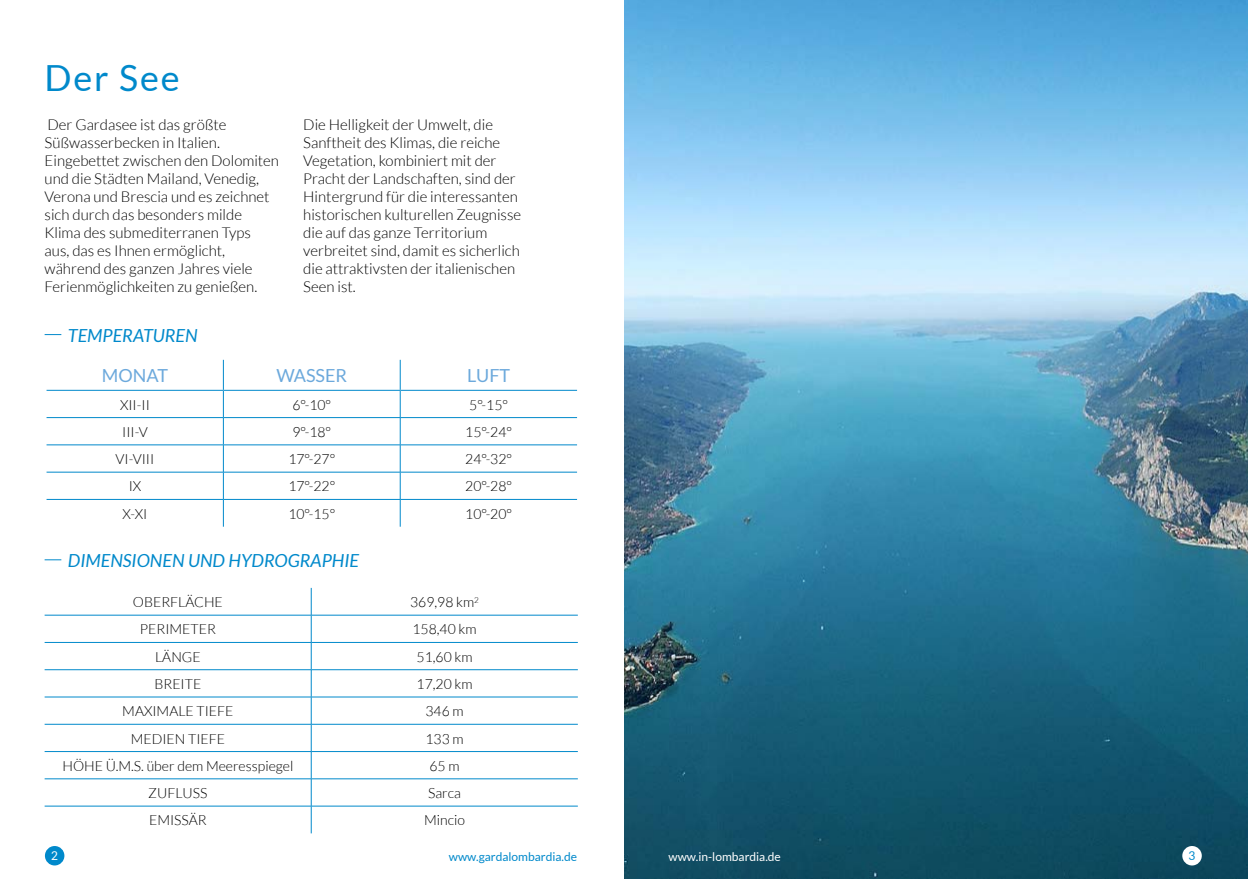
<style>
.page{position:relative;width:1248px;height:879px;background:#fff}
.page>*{position:absolute;margin:0;border:0;box-sizing:border-box;transform-origin:0 0}
.t1{font:36px "Lato";letter-spacing:.05em;color:#0089cb}
.t2{font:italic 18px "Lato";color:#0089cb}
.t3{font:18px "Lato";color:#6ca9dc}
.t4{font:300 15px/18px "Lato";color:#000}
.t5{font:300 14px "Lato";color:#000}
.t6{font:12px "Lato";color:#0089cb}
.t7{font:12px "Lato";color:#fff}
</style>
<div class="page">
<div style="left:45px;top:846px;width:19px;height:19px;background:#0089cb;border-radius:50%"></div>
<svg style="left:45px;top:334px;width:16px;height:1px"></svg>
<hr style="left:223px;top:360px;width:1px;height:30px;background:#0089cb">
<hr style="left:399px;top:360px;width:1px;height:30px;background:#0089cb">
<hr style="left:47px;top:390px;width:176px;height:1px;background:#0089cb">
<hr style="left:223px;top:390px;width:177px;height:1px;background:#0089cb">
<hr style="left:400px;top:390px;width:177px;height:1px;background:#0089cb">
<svg style="left:223px;top:391px;width:1px;height:136px"></svg>
<svg style="left:399px;top:391px;width:1px;height:136px"></svg>
<hr style="left:47px;top:417px;width:176px;height:1px;background:#0089cb">
<hr style="left:223px;top:417px;width:177px;height:1px;background:#0089cb">
<hr style="left:400px;top:417px;width:177px;height:1px;background:#0089cb">
<hr style="left:47px;top:444px;width:176px;height:1px;background:#0089cb">
<hr style="left:223px;top:444px;width:177px;height:1px;background:#0089cb">
<hr style="left:400px;top:444px;width:177px;height:1px;background:#0089cb">
<hr style="left:47px;top:472px;width:176px;height:1px;background:#0089cb">
<hr style="left:223px;top:472px;width:177px;height:1px;background:#0089cb">
<hr style="left:400px;top:472px;width:177px;height:1px;background:#0089cb">
<hr style="left:47px;top:499px;width:176px;height:1px;background:#0089cb">
<hr style="left:223px;top:499px;width:177px;height:1px;background:#0089cb">
<hr style="left:400px;top:499px;width:177px;height:1px;background:#0089cb">
<svg style="left:311px;top:588px;width:1px;height:245px"></svg>
<hr style="left:45px;top:642px;width:266px;height:1px;background:#0089cb">
<hr style="left:311px;top:642px;width:267px;height:1px;background:#0089cb">
<hr style="left:45px;top:669px;width:266px;height:1px;background:#0089cb">
<hr style="left:311px;top:669px;width:267px;height:1px;background:#0089cb">
<hr style="left:45px;top:696px;width:266px;height:1px;background:#0089cb">
<hr style="left:311px;top:696px;width:267px;height:1px;background:#0089cb">
<hr style="left:45px;top:724px;width:266px;height:1px;background:#0089cb">
<hr style="left:311px;top:724px;width:267px;height:1px;background:#0089cb">
<hr style="left:45px;top:751px;width:266px;height:1px;background:#0089cb">
<hr style="left:311px;top:751px;width:267px;height:1px;background:#0089cb">
<hr style="left:45px;top:778px;width:266px;height:1px;background:#0089cb">
<hr style="left:311px;top:778px;width:267px;height:1px;background:#0089cb">
<hr style="left:45px;top:806px;width:266px;height:1px;background:#0089cb">
<hr style="left:311px;top:806px;width:267px;height:1px;background:#0089cb">
<hr style="left:45px;top:615px;width:266px;height:1px;background:#0089cb">
<hr style="left:311px;top:615px;width:267px;height:1px;background:#0089cb">
<svg style="left:45px;top:559px;width:16px;height:1px"></svg>
<img style="left:624px;top:0;width:623px;height:879px">
<div style="left:1182px;top:846px;width:19px;height:19px;background:#fff;border-radius:50%"></div>
<h1 class="t1" style="left:45px;top:58px;width:137px">Der See</h1>
<p class="t4" style="left:45px;top:115px;width:236px">Der Gardasee ist das größte<br>Süßwasserbecken in Italien.<br>Eingebettet zwischen den Dolomiten und die Städten Mailand, Venedig,<br>Verona und Brescia und es zeichnet sich durch das besonders milde<br>Klima des submediterranen Typs aus, das es Ihnen ermöglicht, während des ganzen Jahres viele<br>Ferienmöglichkeiten zu genießen.</p>
<p class="t4" style="left:303px;top:115px;width:219px">Die Helligkeit der Umwelt, die<br>Sanftheit des Klimas, die reiche<br>Vegetation, kombiniert mit der<br>Pracht der Landschaften, sind der<br>Hintergrund für die interessanten historischen kulturellen Zeugnisse die auf das ganze Territorium verbreitet sind, damit es sicherlich die attraktivsten der italienischen<br>Seen ist.</p>
<p class="t2" style="left:68px;top:325px;width:131px">TEMPERATUREN</p>
<p class="t3" style="left:102px;top:366px;width:68px">MONAT</p>
<p class="t3" style="left:276px;top:366px;width:72px">WASSER</p>
<p class="t3" style="left:467px;top:366px;width:45px">LUFT</p>
<p class="t5" style="left:120px;top:397px;width:31px">XII-II</p>
<p class="t5" style="left:292px;top:397px;width:40px">6°-10°</p>
<p class="t5" style="left:469px;top:397px;width:40px">5°-15°</p>
<p class="t5" style="left:122px;top:424px;width:27px">III-V</p>
<p class="t5" style="left:292px;top:424px;width:40px">9°-18°</p>
<p class="t5" style="left:465px;top:424px;width:48px">15°-24°</p>
<p class="t5" style="left:116px;top:451px;width:40px">VI-VIII</p>
<p class="t5" style="left:288px;top:451px;width:48px">17°-27°</p>
<p class="t5" style="left:465px;top:451px;width:48px">24°-32°</p>
<p class="t5" style="left:129px;top:479px;width:14px">IX</p>
<p class="t5" style="left:288px;top:479px;width:48px">17°-22°</p>
<p class="t5" style="left:465px;top:479px;width:48px">20°-28°</p>
<p class="t5" style="left:122px;top:506px;width:26px">X-XI</p>
<p class="t5" style="left:288px;top:506px;width:48px">10°-15°</p>
<p class="t5" style="left:465px;top:506px;width:48px">10°-20°</p>
<p class="t2" style="left:68px;top:550px;width:292px">DIMENSIONEN UND HYDROGRAPHIE</p>
<p class="t5" style="left:133px;top:594px;width:91px">OBERFLÄCHE</p>
<p class="t5" style="left:410px;top:594px;width:70px">369,98 km<sup>2</sup></p>
<p class="t5" style="left:140px;top:622px;width:77px">PERIMETER</p>
<p class="t5" style="left:412px;top:622px;width:66px">158,40 km</p>
<p class="t5" style="left:155px;top:649px;width:47px">LÄNGE</p>
<p class="t5" style="left:416px;top:649px;width:57px">51,60 km</p>
<p class="t5" style="left:154px;top:676px;width:48px">BREITE</p>
<p class="t5" style="left:416px;top:676px;width:57px">17,20 km</p>
<p class="t5" style="left:122px;top:704px;width:113px">MAXIMALE TIEFE</p>
<p class="t5" style="left:425px;top:704px;width:40px">346 m</p>
<p class="t5" style="left:131px;top:731px;width:96px">MEDIEN TIEFE</p>
<p class="t5" style="left:425px;top:731px;width:40px">133 m</p>
<p class="t5" style="left:62px;top:758px;width:232px">HÖHE Ü.M.S. über dem Meeresspiegel</p>
<p class="t5" style="left:429px;top:758px;width:32px">65 m</p>
<p class="t5" style="left:148px;top:785px;width:61px">ZUFLUSS</p>
<p class="t5" style="left:428px;top:785px;width:34px">Sarca</p>
<p class="t5" style="left:149px;top:813px;width:59px">EMISSÄR</p>
<p class="t5" style="left:424px;top:813px;width:42px">Mincio</p>
<p class="t6" style="left:449px;top:850px;width:130px">www.gardalombardia.de</p>
<p class="t7" style="left:668px;top:850px;width:114px">www.in-lombardia.de</p>
</div>
